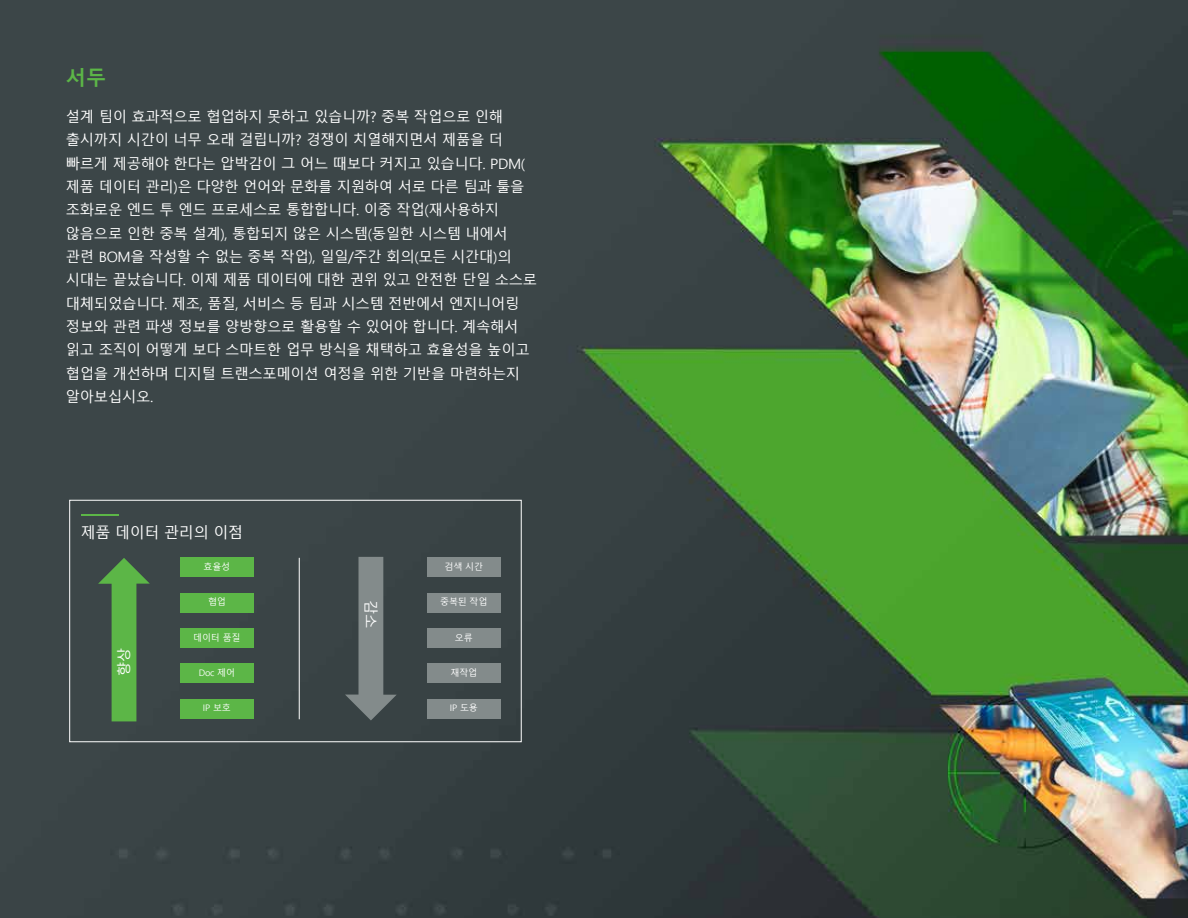
<style>
.page{position:relative;width:1188px;height:918px;background:#fff}
.page>*{position:absolute;margin:0;border:0;box-sizing:border-box;transform-origin:0 0}
.t1{font:700 20.1px "Malgun Gothic";color:#5cb647}
.t2{font:15px "Malgun Gothic";letter-spacing:-.02em;color:#fff}
.t3{font:14.25px/23.4px "Malgun Gothic";letter-spacing:-.02em;color:#fff}
.t4{font:9px "Malgun Gothic";letter-spacing:-.02em;color:#fff}
</style>
<div class="page">
<img style="left:0;top:0;width:1188px;height:918px">
<hr style="left:82px;top:514px;width:37px;height:1px;background:#5cb647">
<svg style="left:98px;top:558px;width:52px;height:163px;background:#4b7b47"></svg>
<svg style="left:345px;top:557px;width:52px;height:163px;background:#5c6566"></svg>
<div style="left:427px;top:558px;width:74px;height:19px;background:#838b8b"></div>
<div style="left:427px;top:593px;width:74px;height:19px;background:#838b8b"></div>
<div style="left:427px;top:628px;width:74px;height:19px;background:#838b8b"></div>
<div style="left:427px;top:664px;width:74px;height:19px;background:#838b8b"></div>
<div style="left:427px;top:699px;width:74px;height:19px;background:#838b8b"></div>
<div style="left:180px;top:558px;width:74px;height:19px;background:#5cb647"></div>
<div style="left:180px;top:593px;width:74px;height:19px;background:#5cb647"></div>
<div style="left:180px;top:628px;width:74px;height:19px;background:#5cb647"></div>
<div style="left:180px;top:664px;width:74px;height:19px;background:#5cb647"></div>
<div style="left:180px;top:699px;width:74px;height:19px;background:#5cb647"></div>
<hr style="left:299px;top:558px;width:1px;height:161px;background:#fff">
<div style="left:70px;top:500px;width:451px;height:242px;border:1px solid #fff"></div>
<h1 class="t1" style="left:66px;top:66px;width:42px">서두</h1>
<p class="t3" style="left:66px;top:105px;width:473px">설계 팀이 효과적으로 협업하지 못하고 있습니까? 중복 작업으로 인해 출시까지 시간이 너무 오래 걸립니까? 경쟁이 치열해지면서 제품을 더 빠르게 제공해야 한다는 압박감이 그 어느 때보다 커지고 있습니다. PDM( 제품 데이터 관리)은 다양한 언어와 문화를 지원하여 서로 다른 팀과 툴을 조화로운 엔드 투 엔드 프로세스로 통합합니다. 이중 작업(재사용하지 않음으로 인한 중복 설계), 통합되지 않은 시스템(동일한 시스템 내에서 관련 BOM을 작성할 수 없는 중복 작업), 일일/주간 회의(모든 시간대)의 시대는 끝났습니다. 이제 제품 데이터에 대한 권위 있고 안전한 단일 소스로 대체되었습니다. 제조, 품질, 서비스 등 팀과 시스템 전반에서 엔지니어링 정보와 관련 파생 정보를 양방향으로 활용할 수 있어야 합니다. 계속해서 읽고 조직이 어떻게 보다 스마트한 업무 방식을 채택하고 효율성을 높이고 협업을 개선하며 디지털 트랜스포메이션 여정을 위한 기반을 마련하는지 알아보십시오.</p>
<p class="t2" style="left:81px;top:524px;width:164px">제품 데이터 관리의 이점</p>
<p class="t3" style="left:113px;top:676px;width:30px;rotate:-90deg">향상</p>
<p class="t4" style="left:204px;top:562px;width:28px">효율성</p>
<p class="t4" style="left:208px;top:597px;width:19px">협업</p>
<p class="t4" style="left:193px;top:632px;width:49px">데이터 품질</p>
<p class="t4" style="left:199px;top:668px;width:38px">Doc 제어</p>
<p class="t4" style="left:203px;top:703px;width:30px">IP 보호</p>
<p class="t3" style="left:382px;top:600px;width:30px;rotate:90deg">감소</p>
<p class="t4" style="left:445px;top:562px;width:40px">검색 시간</p>
<p class="t4" style="left:440px;top:597px;width:49px">중복된 작업</p>
<p class="t4" style="left:455px;top:632px;width:19px">오류</p>
<p class="t4" style="left:451px;top:668px;width:28px">재작업</p>
<p class="t4" style="left:450px;top:703px;width:30px">IP 도용</p>
</div>
